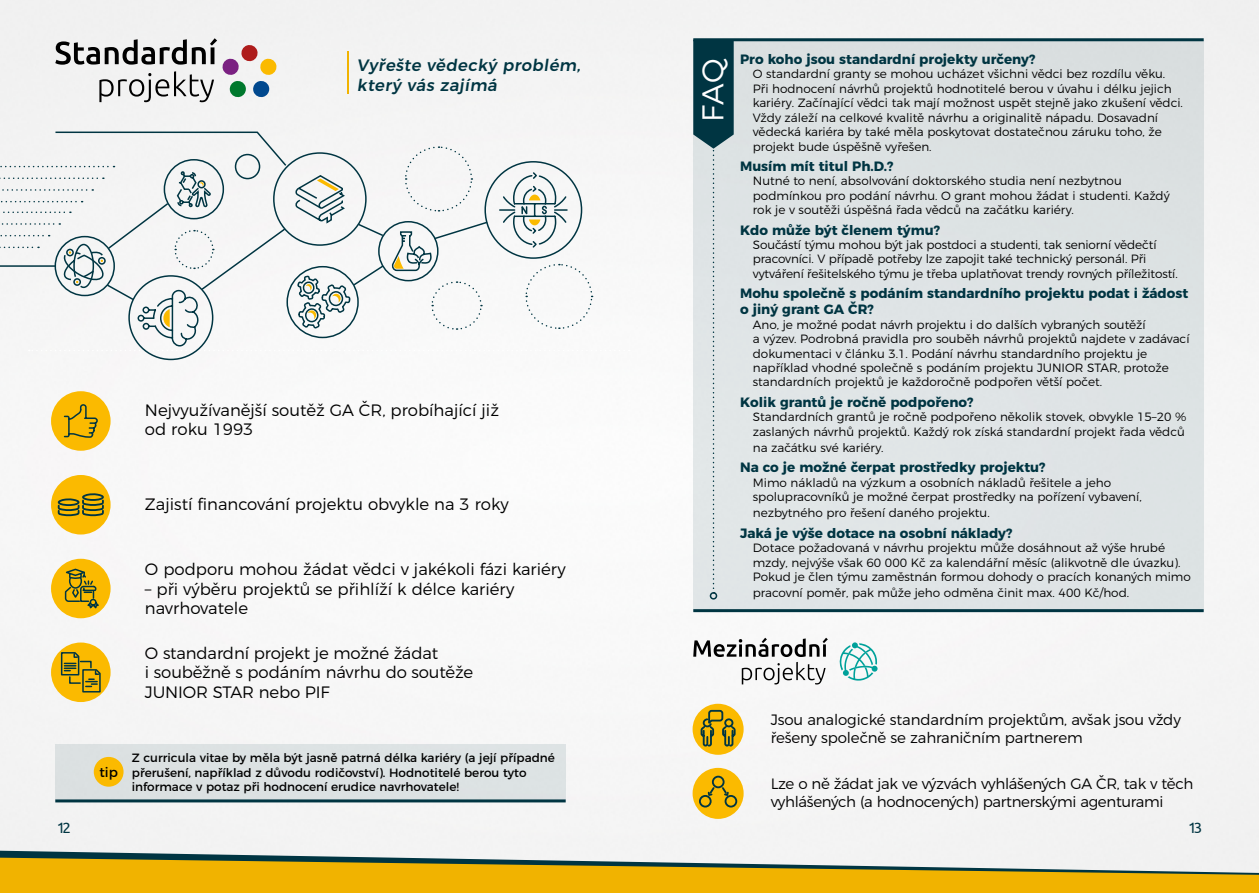
<style>
.page{position:relative;width:1259px;height:893px;background:#fff}
.page>*{position:absolute;margin:0;border:0;box-sizing:border-box;transform-origin:0 0}
.t1{font:300 30px "Montserrat";color:#fff}
.t2{font:300 16.5px/19.8px "Montserrat";color:#000}
.t3{font:500 16.5px/19.8px "Montserrat";color:#003542}
.t4{font:300 15px/18px "Montserrat";letter-spacing:-.02em;color:#000}
.t5{font:15px "Ubuntu";color:#003542}
.t6{font:700 13.5px/16.2px "Montserrat";color:#003542}
.t7{font:13.5px "Montserrat";color:#000}
.t8{font:300 12px/14.4px "Montserrat";color:#000}
.t9{font:12px/14.4px "Montserrat";color:#000}
</style>
<div class="page">
<div style="left:0;top:0;width:1259px;height:850px;background:#f6f6f6"></div>
<div style="left:0;top:875px;width:1259px;height:18px;background:#f1b300"></div>
<svg style="left:0;top:850px;width:1259px;height:25px"></svg>
<div style="left:693px;top:40px;width:510px;height:571px;background:#dee3e5"></div>
<hr style="left:693px;top:38px;width:510px;height:3px;background:#003542">
<hr style="left:693px;top:609px;width:510px;height:3px;background:#003542">
<svg style="left:693px;top:40px;width:40px;height:554px"></svg>
<div style="left:710px;top:592px;width:7px;height:8px;border:2px solid #003542;border-radius:50%"></div>
<hr style="left:347px;top:52px;width:2px;height:42px;background:#f1b300">
<svg style="left:55px;top:38px;width:222px;height:64px"></svg>
<div style="left:51px;top:391px;width:60px;height:60px;background:#fbba00;border-radius:50%"></div>
<div style="left:51px;top:559px;width:60px;height:59px;background:#fbba00;border-radius:50%"></div>
<div style="left:51px;top:642px;width:60px;height:60px;background:#fbba00;border-radius:50%"></div>
<div style="left:692px;top:704px;width:51px;height:51px;background:#fbba00;border-radius:50%"></div>
<div style="left:692px;top:768px;width:51px;height:51px;background:#fbba00;border-radius:50%"></div>
<div style="left:51px;top:475px;width:60px;height:59px;background:#fbba00;border-radius:50%"></div>
<svg style="left:64px;top:568px;width:37px;height:43px"></svg>
<div style="left:55px;top:744px;width:511px;height:55px;background:#dce2e3"></div>
<hr style="left:55px;top:799px;width:511px;height:3px;background:#003542">
<div style="left:94px;top:757px;width:30px;height:30px;background:#fbba00;border-radius:50%"></div>
<svg style="left:63px;top:404px;width:35px;height:34px"></svg>
<svg style="left:0;top:131px;width:630px;height:223px"></svg>
<svg style="left:57px;top:493px;width:47px;height:24px"></svg>
<svg style="left:60px;top:652px;width:41px;height:41px"></svg>
<svg style="left:693px;top:638px;width:135px;height:46px"></svg>
<svg style="left:838px;top:642px;width:39px;height:39px"></svg>
<svg style="left:699px;top:709px;width:38px;height:38px"></svg>
<svg style="left:698px;top:775px;width:40px;height:33px"></svg>
<h2 class="t3" style="left:357px;top:54px;width:228px">Vyřešte vědecký problém, který vás zaj ímá</h2>
<h2 class="t2" style="left:145px;top:398px;width:355px">Nejvyužívanější soutěž GA ČR, probíhající již od roku 1993</h2>
<h2 class="t2" style="left:145px;top:493px;width:365px">Zajistí financování projektu obvykle na 3 roky</h2>
<h2 class="t2" style="left:145px;top:558px;width:422px">O podporu mohou žádat vědci v jakékoli fázi kariéry</h2>
<h2 class="t2" style="left:145px;top:577px;width:371px">– při výběru projektů se přihlíží k délce kariéry navrhovatele</h2>
<h2 class="t2" style="left:145px;top:641px;width:330px">O standardní projekt je možné žádat<br>i souběžně s podáním návrhu do soutěže<br>JUNIOR STAR nebo PIF</h2>
<p class="t7" style="left:99px;top:761px;width:20px">tip</p>
<p class="t9" style="left:132px;top:750px;width:424px">Z curricula vitae by měla být jasně patrná délka kariéry (a její případné přerušení, například z důvodu rodičovství). Hodnotitelé berou tyto informace v potaz při hodnocení erudice navrhovatele!</p>
<h1 class="t1" style="left:689px;top:122px;width:66px;rotate:-90deg">FAQ</h1>
<p class="t6" style="left:740px;top:50px;width:297px">Pro koho jsou standardní projekty určeny?</p>
<p class="t8" style="left:753px;top:66px;width:432px">O standardní granty se mohou ucházet všichni vědci bez rozdílu věku.<br>Při hodnocení návrhů projektů hodnotitelé berou v úvahu i délku jejich kariéry. Začínající vědci tak mají možnost uspět stejně jako zkušení vědci.<br>Vždy záleží na celkové kvalitě návrhu a originalitě nápadu. Dosavadní vědecká kariéra by také měla poskytovat dostatečnou záruku toho, že projekt bude úspěšně vyřešen.</p>
<p class="t6" style="left:740px;top:157px;width:155px">Musím mít titul Ph.D.?</p>
<p class="t8" style="left:753px;top:173px;width:418px">Nutné to není, absolvování doktorského studia není nezbytnou podmínkou pro podání návrhu. O grant mohou žádat i studenti. Každý rok je v soutěži úspěšná řada vědců na začátku kariéry.</p>
<p class="t6" style="left:740px;top:221px;width:202px">Kdo může být členem týmu?</p>
<p class="t8" style="left:753px;top:237px;width:426px">Součástí týmu mohou být jak postdoci a studenti, tak seniorní vědečtí pracovníci. V případě potřeby lze zapojit také technický personál. Při vytváření řešitelského týmu je třeba uplatňovat trendy rovných příležitostí.</p>
<p class="t6" style="left:740px;top:284px;width:450px">Mohu společně s podáním standardního projektu podat i žádost o jiný grant GA ČR?</p>
<p class="t8" style="left:753px;top:316px;width:438px">Ano, je možné podat návrh projektu i do dalších vybraných soutěží<br>a výzev. Podrobná pravidla pro souběh návrhů projektů najdete v zadávací dokumentaci v článku 3.1. Podání návrhu standardního projektu je například vhodné společně s podáním projektu JUNIOR STAR, protože standardních projektů je každoročně podpořen větší počet.</p>
<p class="t6" style="left:740px;top:393px;width:235px">Kolik grantů je ročně podpořeno?</p>
<p class="t8" style="left:753px;top:409px;width:435px">Standardních grantů je ročně podpořeno několik stovek, obvykle 15–20 % zaslaných návrhů projektů. Každý rok získá standardní projekt řada vědců</p>
<p class="t8" style="left:753px;top:439px;width:132px">na začátku své kariéry.</p>
<p class="t6" style="left:740px;top:458px;width:307px">Na co je možné čerpat prostředky projektu?</p>
<p class="t8" style="left:753px;top:474px;width:390px">Mimo nákladů na výzkum a osobních nákladů řešitele a jeho spolupracovníků je možné čerpat prostředky na pořízení vybavení,</p>
<p class="t8" style="left:753px;top:505px;width:238px">nezbytného pro řešení daného projektu.</p>
<p class="t6" style="left:740px;top:524px;width:274px">Jaká je výše dotace na osobní náklady?</p>
<p class="t8" style="left:753px;top:540px;width:439px">Dotace požadovaná v návrhu projektu může dosáhnout až výše hrubé mzdy, nejvýše však 60 000 Kč za kalendářní měsíc (alikvotně dle úvazku).<br>Pokud je člen týmu zaměstnán formou dohody o pracích konaných mimo</p>
<p class="t8" style="left:753px;top:585px;width:378px">pracovní poměr, pak může jeho odměna činit max. 400 Kč/hod.</p>
<p class="t4" style="left:770px;top:709px;width:412px">Jsou analogické standardním projektům, avšak jsou vždy řešeny společně se zahraničním partnerem</p>
<p class="t4" style="left:770px;top:773px;width:424px">Lze o ně žádat jak ve výzvách vyhlášených GA ČR, tak v těch vyhlášených (a hodnocených) partnerskými agenturami</p>
<p class="t5" style="left:57px;top:818px;width:16px">12</p>
<p class="t5" style="left:1188px;top:818px;width:16px">13</p>
</div>
